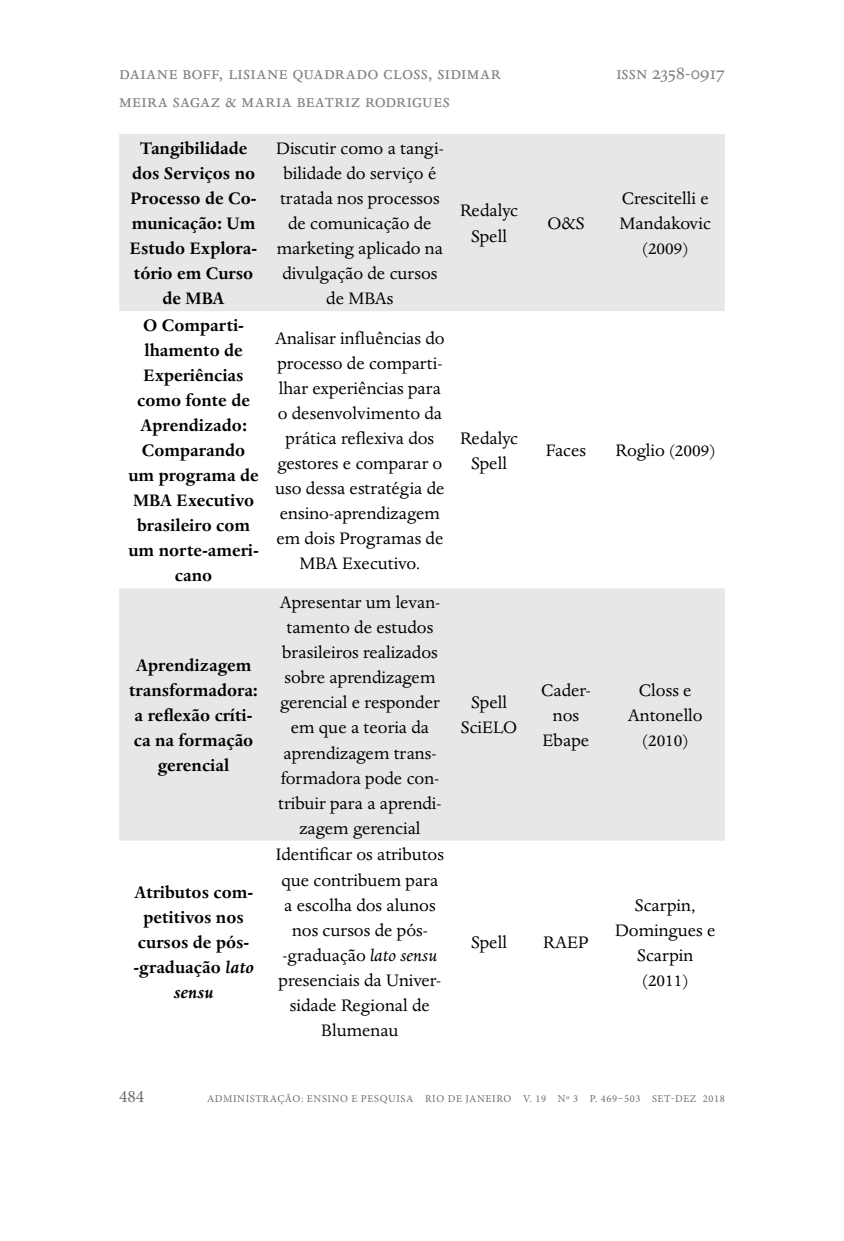
<style>
.page{position:relative;width:844px;height:1241px;background:#fff}
.page>*{position:absolute;margin:0;border:0;box-sizing:border-box;transform-origin:0 0}
.t1{font:21px/28px "Dante MT Std";letter-spacing:.01em;color:#808285}
.t2{font:19.25px/25px "Dante MT Std";color:#000;text-align:center}
.t3{font:700 19.25px/25px "Dante MT Std";color:#000;text-align:center}
.t4{font:17.5px "Minion Pro";color:#6d6e71}
.t5{font:10.5px "Minion Pro";letter-spacing:.06em;color:#6d6e71}
.s1{font-style:italic}
</style>
<div class="page">
<svg style="left:119px;top:134px;width:605px;height:706px;fill:#e6e7e8"></svg>
<p class="t1" style="left:119px;top:58px;width:383px">daiane boff, lisiane quadrado closs, sidimar meira sagaz &amp; maria beatriz rodrigues</p>
<p class="t3" style="left:130px;top:136px;width:129px">Tangibilidade dos Serviços no<br>Processo de Co&shy;municação: Um<br>Estudo Explora&shy;tório em Curso de MBA</p>
<p class="t2" style="left:276px;top:136px;width:169px">Discutir como a tangi&shy;bilidade do serviço é tratada nos processos de comunicação de marketing aplicado na divulgação de cursos de MBAs</p>
<p class="t2" style="left:460px;top:198px;width:59px">Redalyc<br>Spell</p>
<p class="t3" style="left:128px;top:313px;width:132px">O Comparti&shy;lhamento de<br>Experiências como fonte de<br>Aprendizado:<br>Comparando um programa de<br>MBA Executivo brasileiro com um norte-ameri&shy;cano</p>
<p class="t2" style="left:275px;top:325px;width:171px">Analisar influências do processo de comparti&shy;lhar experiências para o desenvolvimento da prática reflexiva dos gestores e comparar o uso dessa estratégia de ensino-aprendizagem em dois Programas de<br>MBA Executivo.</p>
<p class="t3" style="left:129px;top:653px;width:131px">Aprendizagem transformadora: a reflexão críti&shy;ca na formação gerencial</p>
<p class="t2" style="left:278px;top:590px;width:165px">Apresentar um levan&shy;tamento de estudos brasileiros realizados sobre aprendizagem gerencial e responder em que a teoria da aprendizagem trans&shy;formadora pode con&shy;tribuir para a aprendi&shy;zagem gerencial</p>
<p class="t2" style="left:460px;top:425px;width:59px">Redalyc<br>Spell</p>
<p class="t2" style="left:461px;top:690px;width:58px">Spell<br>SciELO</p>
<p class="t1" style="left:616px;top:58px;width:110px">issn 2358-0917</p>
<p class="t2" style="left:547px;top:211px;width:39px">O&amp;S</p>
<p class="t2" style="left:619px;top:186px;width:93px">Crescitelli e<br>Mandakovic (2009)</p>
<p class="t2" style="left:545px;top:438px;width:42px">Faces</p>
<p class="t2" style="left:615px;top:438px;width:101px">Roglio (2009)</p>
<p class="t2" style="left:541px;top:677px;width:51px">Cader&shy;nos<br>Ebape</p>
<p class="t2" style="left:627px;top:677px;width:76px">Closs e<br>Antonello (2010)</p>
<p class="t3" style="left:133px;top:880px;width:122px">Atributos com&shy;petitivos nos cursos de pós--graduação <span class="s1">lato sensu</span></p>
<p class="t2" style="left:276px;top:842px;width:170px">Identificar os atributos que contribuem para a escolha dos alunos nos cursos de pós--graduação <span class="s1">lato sensu </span>presenciais da Univer&shy;sidade Regional de<br>Blumenau</p>
<p class="t2" style="left:471px;top:929px;width:37px">Spell</p>
<p class="t2" style="left:543px;top:929px;width:47px">RAEP</p>
<p class="t2" style="left:615px;top:892px;width:102px">Scarpin,<br>Domingues e<br>Scarpin (2011)</p>
<p class="t4" style="left:119px;top:1084px;width:27px">484</p>
<p class="t5" style="left:207px;top:1091px;width:519px">ADMINISTRAÇÃO: ENSINO E PESQUISA RIO DE JANEIRO V. 19 No 3 P. 469–503 SET-DEZ 2018</p>
</div>
